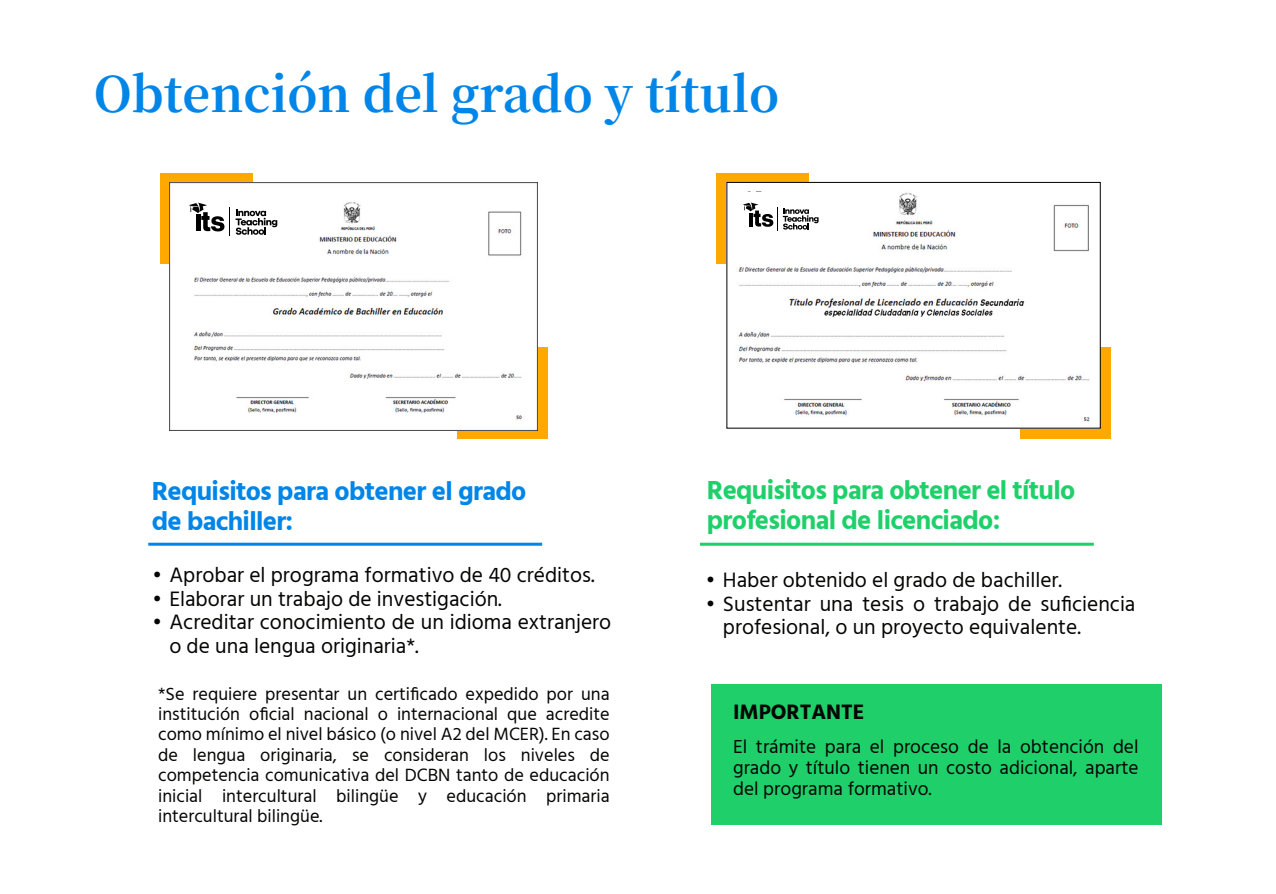
<style>
.page{position:relative;width:1276px;height:894px;background:#fff}
.page>*{position:absolute;margin:0;border:0;box-sizing:border-box;transform-origin:0 0}
.t1{font:700 48.45px "Noto Serif TC";color:#0085e8}
.t2{font:700 26.7px/30px "Hind";letter-spacing:-.025em;color:#1fd06a}
.t3{font:700 26.7px/30px "Hind";letter-spacing:-.025em;color:#0085e8}
.t4{font:21.45px/23.5px "Hind";color:#050504}
.t5{font:700 21.45px "Hind";color:#050504}
.t6{font:19.2px/21.5px "Hind";color:#050504;text-align:justify}
.t7{font:18.15px/20.4px "Hind";color:#050504;text-align:justify}
</style>
<div class="page">
<div style="left:711px;top:683px;width:450px;height:141px;background:#1fd06a"></div>
<hr style="left:148px;top:542px;width:394px;height:3px;background:#0085e8">
<hr style="left:700px;top:542px;width:393px;height:3px;background:#1fd06a">
<div style="left:162px;top:173px;width:90px;height:16px;background:#ffa900"></div>
<div style="left:160px;top:173px;width:15px;height:90px;background:#ffa900"></div>
<div style="left:457px;top:423px;width:90px;height:16px;background:#ffa900"></div>
<div style="left:532px;top:347px;width:15px;height:90px;background:#ffa900"></div>
<img style="left:169px;top:183px;width:368px;height:247px">
<div style="left:187px;top:190px;width:75px;height:62px;background:#fff"></div>
<svg style="left:235px;top:208px;width:42px;height:28px"></svg>
<svg style="left:189px;top:202px;width:35px;height:29px"></svg>
<div style="left:718px;top:173px;width:90px;height:16px;background:#ffa900"></div>
<div style="left:716px;top:173px;width:15px;height:90px;background:#ffa900"></div>
<div style="left:1020px;top:423px;width:90px;height:16px;background:#ffa900"></div>
<div style="left:1095px;top:347px;width:15px;height:90px;background:#ffa900"></div>
<img style="left:728px;top:184px;width:370px;height:242px">
<div style="left:741px;top:191px;width:64px;height:53px;background:#fff"></div>
<svg style="left:743px;top:202px;width:75px;height:28px"></svg>
<div style="left:726px;top:182px;width:374px;height:246px;border:1px solid #000"></div>
<img style="left:1051px;top:542px;width:111px;height:283px">
<h1 class="t1" style="left:94px;top:67px;width:687px">Obtención del grado y título</h1>
<h2 class="t3" style="left:152px;top:475px;width:376px">Requisitos para obtener el grado de bachiller:</h2>
<p class="t4" style="left:152px;top:564px;width:443px">• Aprobar el programa formativo de 40 créditos.</p>
<p class="t4" style="left:152px;top:587px;width:351px">• Elaborar un trabajo de investigación.</p>
<p class="t4" style="left:169px;top:611px;width:443px;text-indent:-17px">• Acreditar conocimiento de un idioma extranjero o de una lengua originaria*.</p>
<p class="t7" style="left:158px;top:684px;width:453px">*Se requiere presentar un certificado expedido por una institución oficial nacional o internacional que acredite como mínimo el nivel básico (o nivel A2 del MCER). En caso de lengua originaria, se consideran los niveles de competencia comunicativa del DCBN tanto de educación inicial intercultural bilingüe y educación primaria intercultural bilingüe.</p>
<h2 class="t2" style="left:706px;top:475px;width:370px">Requisitos para obtener el título profesional de licenciado:</h2>
<p class="t4" style="left:705px;top:569px;width:357px">• Haber obtenido el grado de bachiller.</p>
<p class="t4" style="left:722px;top:592px;width:414px;text-indent:-17px">• Sustentar una tesis o trabajo de suficiencia profesional, o un proyecto equivalente.</p>
<p class="t5" style="left:733px;top:699px;width:133px">IMPORTANTE</p>
<p class="t6" style="left:733px;top:736px;width:407px">El trámite para el proceso de la obtención del grado y título tienen un costo adicional, aparte del programa formativo.</p>
</div>
